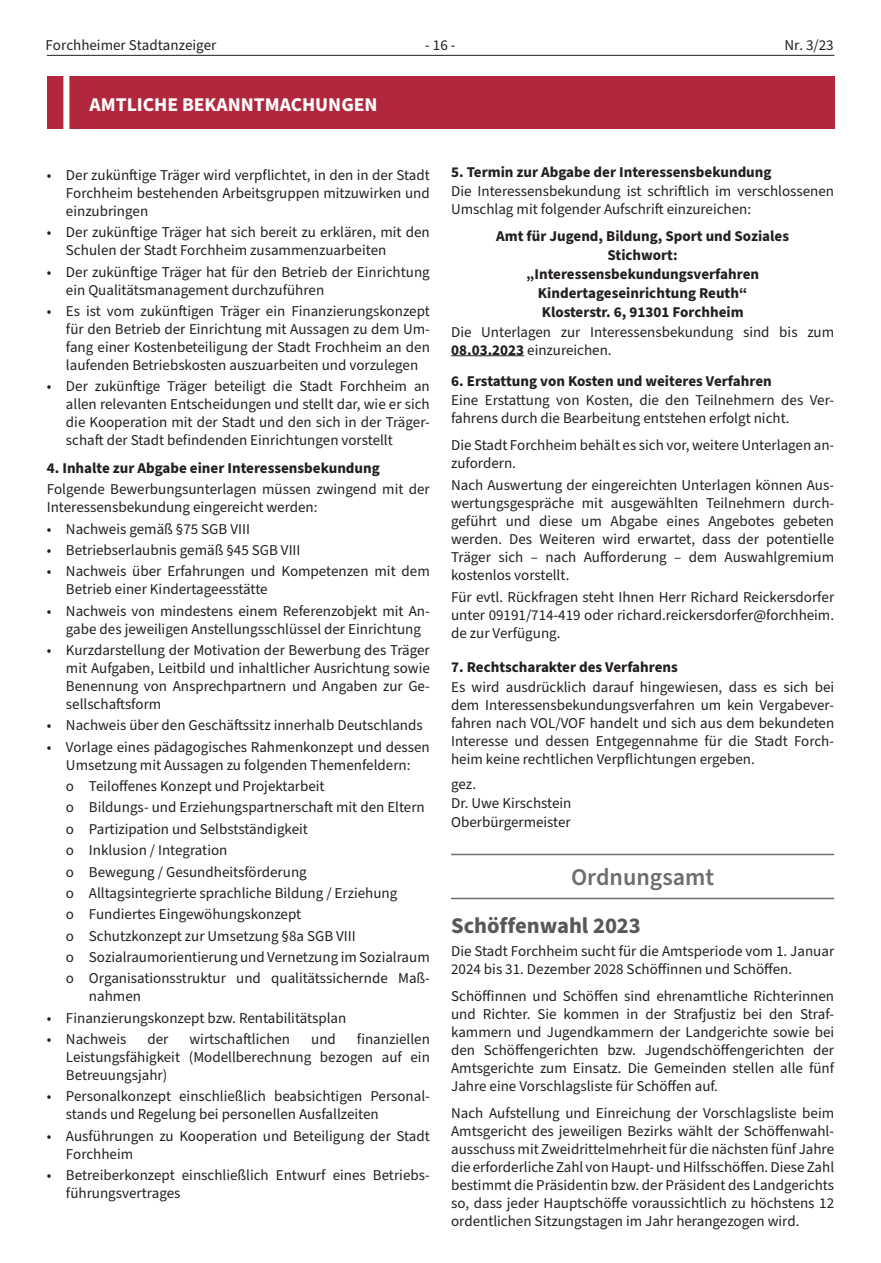
<style>
.page{position:relative;width:881px;height:1263px;background:#fff}
.page>*{position:absolute;margin:0;border:0;box-sizing:border-box;transform-origin:0 0}
.t1{font:600 24px "Source Sans Pro";color:#6c6d70}
.t2{font:700 22.5px "Source Sans Pro";color:#57585a}
.t3{font:700 19.5px "Source Sans Pro";color:#fff}
.t4{font:15px/18px "Source Sans Pro";color:#231f20}
.t5{font:700 15px/19.2px "Source Sans Pro";color:#231f20;text-align:center}
.s1{font-weight:700}
</style>
<div class="page">
<hr style="left:47px;top:55px;width:787px;height:1px;background:#231f20">
<hr style="left:451px;top:355px;width:73px;height:1px;background:#231f20">
<hr style="left:451px;top:854px;width:382px;height:1px;background:#6c6d70">
<hr style="left:451px;top:898px;width:382px;height:1px;background:#6c6d70">
<div style="left:47px;top:76px;width:787px;height:52px;background:#b1283e"></div>
<div style="left:63px;top:75px;width:6px;height:54px;background:#fff"></div>
<p class="t4" style="left:45px;top:37px;width:172px">Forchheimer Stadtanzeiger</p>
<p class="t4" style="left:425px;top:37px;width:32px">- 16 -</p>
<p class="t4" style="left:784px;top:37px;width:51px">Nr. 3/23</p>
<h3 class="t3" style="left:90px;top:91px;width:289px">AMTLICHE BEKANNTMACHUNGEN</h3>
<p class="t4" style="left:66px;top:166px;width:365px;text-align:justify;text-indent:-19px">• Der zukünftige Träger wird verpflichtet, in den in der Stadt Forchheim bestehenden Arbeitsgruppen mitzuwirken und einzubringen</p>
<p class="t4" style="left:66px;top:224px;width:365px;text-indent:-19px">• Der zukünftige Träger hat sich bereit zu erklären, mit den<br>Schulen der Stadt Forchheim zusammenzuarbeiten</p>
<p class="t4" style="left:66px;top:263px;width:365px;text-indent:-19px">• Der zukünftige Träger hat für den Betrieb der Einrichtung ein Qualitätsmanagement durchzuführen</p>
<p class="t4" style="left:66px;top:303px;width:365px;text-align:justify;text-indent:-19px">• Es ist vom zukünftigen Träger ein Finanzierungskonzept für den Betrieb der Einrichtung mit Aussagen zu dem Um&shy;fang einer Kostenbeteiligung der Stadt Frochheim an den laufenden Betriebskosten auszuarbeiten und vorzulegen</p>
<p class="t4" style="left:66px;top:378px;width:365px;text-align:justify;text-indent:-19px">• Der zukünftige Träger beteiligt die Stadt Forchheim an allen relevanten Entscheidungen und stellt dar, wie er sich die Kooperation mit der Stadt und den sich in der Träger&shy;schaft der Stadt befindenden Einrichtungen vorstellt</p>
<p class="t5" style="left:47px;top:459px;width:334px">4. Inhalte zur Abgabe einer Interessensbekundung</p>
<p class="t4" style="left:47px;top:481px;width:384px">Folgende Bewerbungsunterlagen müssen zwingend mit der<br>Interessensbekundung eingereicht werden:</p>
<p class="t4" style="left:47px;top:520px;width:205px">• Nachweis gemäß §75 SGB VIII</p>
<p class="t4" style="left:47px;top:541px;width:255px">• Betriebserlaubnis gemäß §45 SGB VIII</p>
<p class="t4" style="left:66px;top:563px;width:365px;text-indent:-19px">• Nachweis über Erfahrungen und Kompetenzen mit dem<br>Betrieb einer Kindertageesstätte</p>
<p class="t4" style="left:66px;top:602px;width:365px;text-indent:-19px">• Nachweis von mindestens einem Referenzobjekt mit An&shy;gabe des jeweiligen Anstellungsschlüssel der Einrichtung</p>
<p class="t4" style="left:66px;top:641px;width:365px;text-align:justify;text-indent:-19px">• Kurzdarstellung der Motivation der Bewerbung des Träger mit Aufgaben, Leitbild und inhaltlicher Ausrichtung sowie Benennung von Ansprechpartnern und Angaben zur Ge&shy;sellschaftsform</p>
<p class="t4" style="left:47px;top:717px;width:377px">• Nachweis über den Geschäftssitz innerhalb Deutschlands</p>
<p class="t4" style="left:47px;top:738px;width:384px;text-align:center">• Vorlage eines pädagogisches Rahmenkonzept und dessen<br>Umsetzung mit Aussagen zu folgenden Themenfeldern:</p>
<p class="t4" style="left:66px;top:776px;width:365px;line-height:21.3px">o Teiloffenes Konzept und Projektarbeit<br>o Bildungs- und Erziehungspartnerschaft mit den Eltern o Partizipation und Selbstständigkeit<br>o Inklusion / Integration<br>o Bewegung / Gesundheitsförderung<br>o Alltagsintegrierte sprachliche Bildung / Erziehung<br>o Fundiertes Eingewöhungskonzept<br>o Schutzkonzept zur Umsetzung §8a SGB VIII<br>o Sozialraumorientierung und Vernetzung im Sozialraum o Organisationsstruktur und qualitätssichernde Maß-</p>
<p class="t4" style="left:89px;top:988px;width:54px">nahmen</p>
<p class="t4" style="left:47px;top:1009px;width:301px">• Finanzierungskonzept bzw. Rentabilitätsplan</p>
<p class="t4" style="left:47px;top:1030px;width:81px">• Nachweis</p>
<p class="t4" style="left:147px;top:1030px;width:22px">der</p>
<p class="t4" style="left:189px;top:1030px;width:102px">wirtschaftlichen</p>
<p class="t4" style="left:311px;top:1030px;width:26px">und</p>
<p class="t4" style="left:66px;top:1030px;width:365px;text-align:justify;text-indent:291px">finanziellen Leistungsfähigkeit (Modellberechnung bezogen auf ein Betreuungsjahr)</p>
<p class="t4" style="left:66px;top:1088px;width:365px;text-indent:-19px">• Personalkonzept einschließlich beabsichtigen Personal&shy;stands und Regelung bei personellen Ausfallzeiten</p>
<p class="t4" style="left:66px;top:1127px;width:365px;text-indent:-19px">• Ausführungen zu Kooperation und Beteiligung der Stadt<br>Forchheim</p>
<p class="t4" style="left:66px;top:1167px;width:365px;text-indent:-19px">• Betreiberkonzept einschließlich Entwurf eines Betriebs&shy;führungsvertrages</p>
<p class="t5" style="left:451px;top:163px;width:322px">5. Termin zur Abgabe der Interessensbekundung</p>
<p class="t4" style="left:451px;top:183px;width:384px">Die Interessensbekundung ist schriftlich im verschlossenen<br>Umschlag mit folgender Aufschrift einzureichen:</p>
<p class="t5" style="left:496px;top:227px;width:294px">Amt für Jugend, Bildung, Sport und Soziales<br>Stichwort: „Interessensbekundungsverfahren<br>Kindertageseinrichtung Reuth“<br>Klosterstr. 6, 91301 Forchheim</p>
<p class="t4" style="left:451px;top:323px;width:384px">Die Unterlagen zur Interessensbekundung sind bis zum<br><span class="s1">08.03.2023</span> einzureichen.</p>
<p class="t5" style="left:451px;top:372px;width:322px">6. Erstattung von Kosten und weiteres Verfahren</p>
<p class="t4" style="left:451px;top:391px;width:384px">Eine Erstattung von Kosten, die den Teilnehmern des Ver&shy;fahrens durch die Bearbeitung entstehen erfolgt nicht.</p>
<p class="t4" style="left:451px;top:436px;width:384px">Die Stadt Forchheim behält es sich vor, weitere Unterlagen an&shy;zufordern.</p>
<p class="t4" style="left:451px;top:476px;width:384px;text-align:justify">Nach Auswertung der eingereichten Unterlagen können Aus&shy;wertungsgespräche mit ausgewählten Teilnehmern durch&shy;geführt und diese um Abgabe eines Angebotes gebeten werden. Des Weiteren wird erwartet, dass der potentielle Träger sich – nach Aufforderung – dem Auswahlgremium kostenlos vorstellt.</p>
<p class="t4" style="left:451px;top:589px;width:384px;text-align:justify">Für evtl. Rückfragen steht Ihnen Herr Richard Reickersdorfer unter 09191/714-419 oder richard.reickersdorfer@forchheim. de zur Verfügung.</p>
<p class="t5" style="left:451px;top:658px;width:228px">7. Rechtscharakter des Verfahrens</p>
<p class="t4" style="left:451px;top:678px;width:384px;text-align:justify">Es wird ausdrücklich darauf hingewiesen, dass es sich bei dem Interessensbekundungsverfahren um kein Vergabever&shy;fahren nach VOL/VOF handelt und sich aus dem bekundeten Interesse und dessen Entgegennahme für die Stadt Forch&shy;heim keine rechtlichen Verpflichtungen ergeben.</p>
<p class="t4" style="left:451px;top:775px;width:122px;line-height:19.2px">gez.<br>Dr. Uwe Kirschstein<br>Oberbürgermeister</p>
<h1 class="t1" style="left:570px;top:861px;width:145px">Ordnungsamt</h1>
<h2 class="t2" style="left:451px;top:910px;width:191px">Schöffenwahl 2023</h2>
<p class="t4" style="left:451px;top:943px;width:384px">Die Stadt Forchheim sucht für die Amtsperiode vom 1. Januar<br>2024 bis 31. Dezember 2028 Schöffinnen und Schöffen.</p>
<p class="t4" style="left:451px;top:987px;width:384px;text-align:justify">Schöffinnen und Schöffen sind ehrenamtliche Richterinnen und Richter. Sie kommen in der Strafjustiz bei den Straf&shy;kammern und Jugendkammern der Landgerichte sowie bei den Schöffengerichten bzw. Jugendschöffengerichten der Amtsgerichte zum Einsatz. Die Gemeinden stellen alle fünf Jahre eine Vorschlagsliste für Schöffen auf.</p>
<p class="t4" style="left:451px;top:1104px;width:384px;text-align:justify">Nach Aufstellung und Einreichung der Vorschlagsliste beim Amtsgericht des jeweiligen Bezirks wählt der Schöffenwahl&shy;ausschuss mit Zweidrittelmehrheit für die nächsten fünf Jahre die erforderliche Zahl von Haupt- und Hilfsschöffen. Diese Zahl bestimmt die Präsidentin bzw. der Präsident des Landgerichts so, dass jeder Hauptschöffe voraussichtlich zu höchstens 12 ordentlichen Sitzungstagen im Jahr herangezogen wird.</p>
</div>
